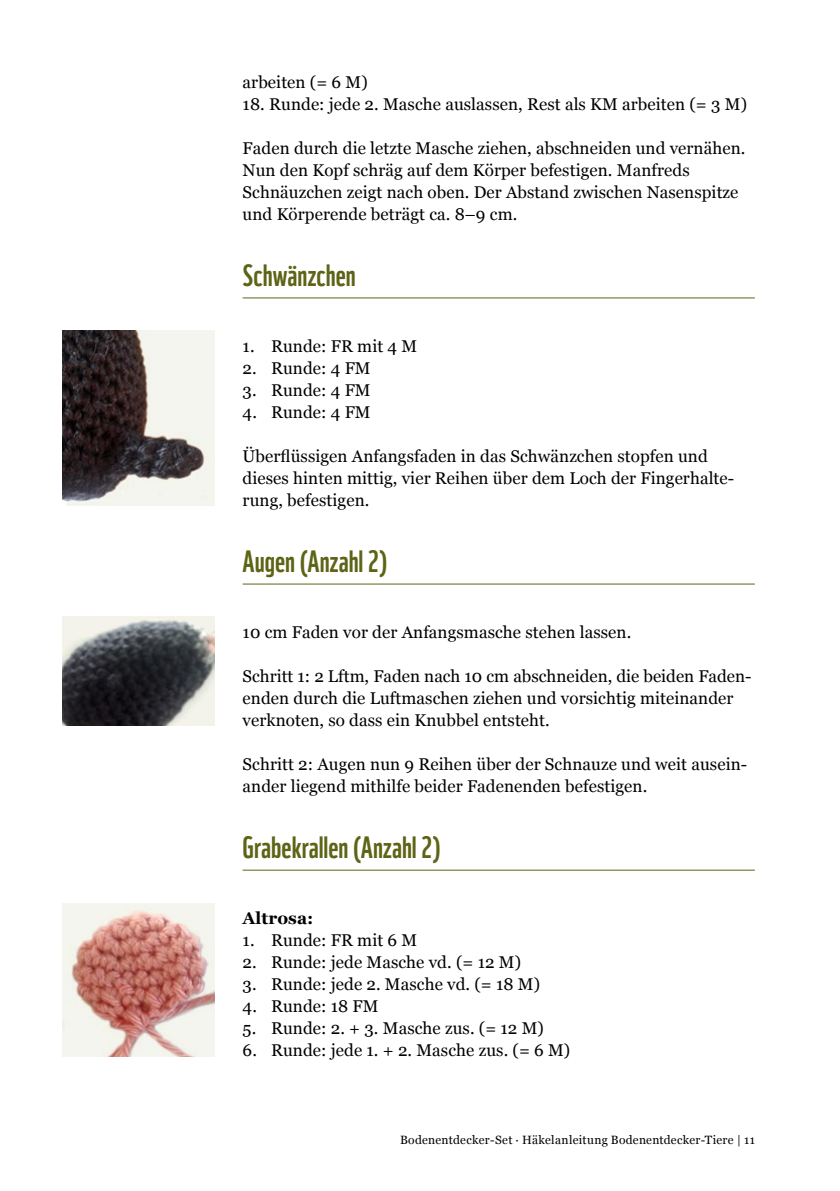
<style>
.page{position:relative;width:840px;height:1191px;background:#fff}
.page>*{position:absolute;margin:0;border:0;box-sizing:border-box;transform-origin:0 0}
.t1{font:30px "WWF";color:#5d6416}
.t2{font:17px/22px "Georgia";letter-spacing:.005em;color:#000}
.t3{font:700 17px "Georgia";letter-spacing:.005em;color:#000}
.t4{font:12px "Georgia";letter-spacing:.02em;color:#000}
</style>
<div class="page">
<img style="left:63px;top:330px;width:152px;height:175px">
<img style="left:63px;top:903px;width:151px;height:153px">
<img style="left:63px;top:616px;width:152px;height:110px">
<hr style="left:242px;top:297px;width:512px;height:1px;background:#5d6416">
<hr style="left:242px;top:583px;width:512px;height:1px;background:#5d6416">
<hr style="left:242px;top:869px;width:512px;height:1px;background:#5d6416">
<p class="t2" style="left:242px;top:70px;width:127px">arbeiten (= 6 M)</p>
<p class="t2" style="left:242px;top:92px;width:505px">18. Runde: jede 2. Masche auslassen, Rest als KM arbeiten (= 3 M)</p>
<p class="t2" style="left:242px;top:136px;width:504px">Faden durch die letzte Masche ziehen, abschneiden und vernähen.<br>Nun den Kopf schräg auf dem Körper befestigen. Manfreds Schnäuzchen zeigt nach oben. Der Abstand zwischen Nasenspitze und Körperende beträgt ca. 8–9 cm.</p>
<h1 class="t1" style="left:242px;top:252px;width:115px">Schwänzchen</h1>
<p class="t2" style="left:242px;top:334px;width:176px">1. Runde: FR mit 4 M</p>
<p class="t2" style="left:242px;top:356px;width:129px">2. Runde: 4 FM</p>
<p class="t2" style="left:242px;top:378px;width:129px">3. Runde: 4 FM</p>
<p class="t2" style="left:242px;top:400px;width:129px">4. Runde: 4 FM</p>
<p class="t2" style="left:242px;top:444px;width:493px">Überflüssigen Anfangsfaden in das Schwänzchen stopfen und dieses hinten mittig, vier Reihen über dem Loch der Fingerhalte&shy;rung, befestigen.</p>
<h1 class="t1" style="left:242px;top:538px;width:146px">Augen (Anzahl 2)</h1>
<p class="t2" style="left:242px;top:620px;width:390px">10 cm Faden vor der Anfangsmasche stehen lassen.</p>
<p class="t2" style="left:242px;top:664px;width:508px">Schritt 1: 2 Lftm, Faden nach 10 cm abschneiden, die beiden Faden&shy;enden durch die Luftmaschen ziehen und vorsichtig miteinander verknoten, so dass ein Knubbel entsteht.</p>
<p class="t2" style="left:242px;top:752px;width:506px">Schritt 2: Augen nun 9 Reihen über der Schnauze und weit ausein&shy;ander liegend mithilfe beider Fadenenden befestigen.</p>
<h1 class="t1" style="left:242px;top:824px;width:199px">Grabekrallen (Anzahl 2)</h1>
<p class="t3" style="left:242px;top:905px;width:72px">Altrosa:</p>
<p class="t2" style="left:242px;top:928px;width:176px">1. Runde: FR mit 6 M</p>
<p class="t2" style="left:242px;top:950px;width:280px">2. Runde: jede Masche vd. (= 12 M)</p>
<p class="t2" style="left:242px;top:972px;width:299px">3. Runde: jede 2. Masche vd. (= 18 M)</p>
<p class="t2" style="left:242px;top:994px;width:137px">4. Runde: 18 FM</p>
<p class="t2" style="left:242px;top:1016px;width:303px">5. Runde: 2. + 3. Masche zus. (= 12 M)</p>
<p class="t2" style="left:242px;top:1038px;width:329px">6. Runde: jede 1. + 2. Masche zus. (= 6 M)</p>
<p class="t4" style="left:400px;top:1131px;width:356px">Bodenentdecker-Set · Häkelanleitung Bodenentdecker-Tiere | 11</p>
</div>
